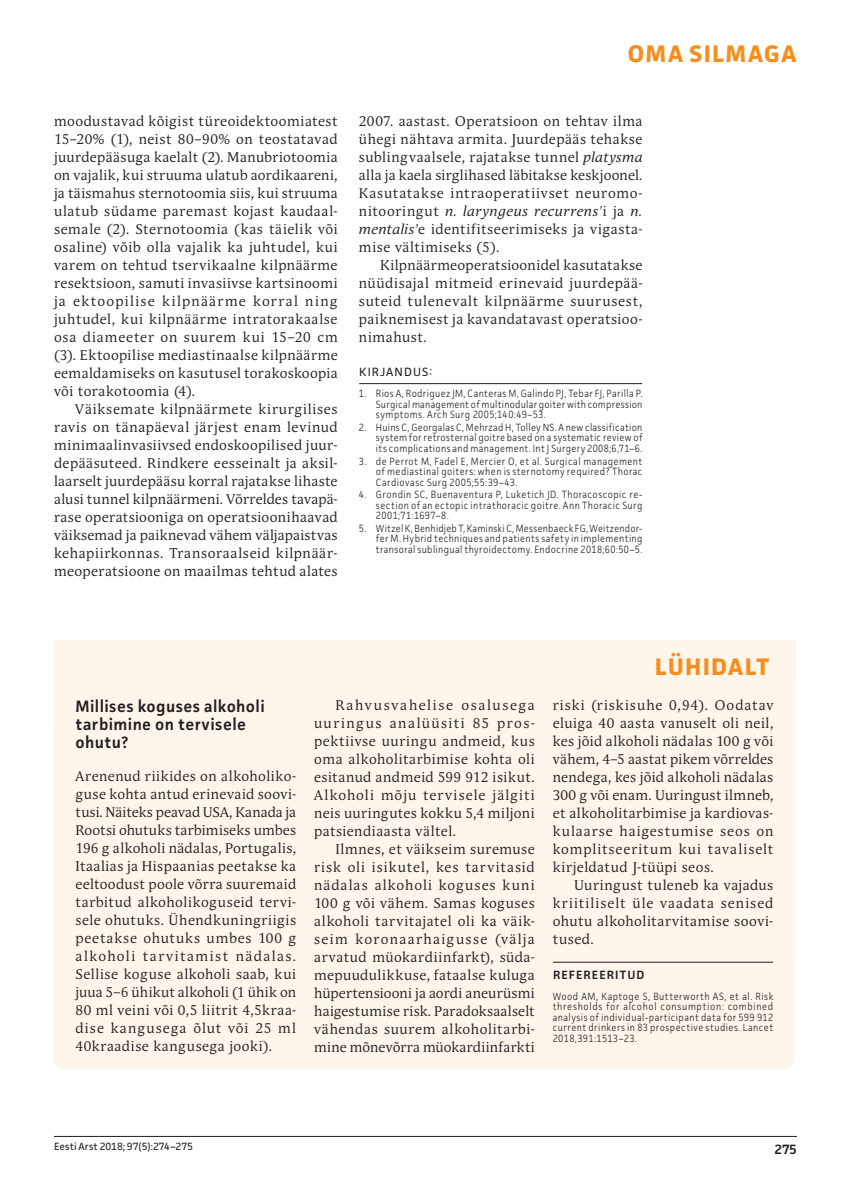
<style>
.page{position:relative;width:851px;height:1191px;background:#fff}
.page>*{position:absolute;margin:0;border:0;box-sizing:border-box;transform-origin:0 0}
.t1{font:700 24px "Facit";letter-spacing:.05em;color:#f68e1e}
.t2{font:600 16.5px/18px "Facit";letter-spacing:.025em;color:#231f20}
.t3{font:13.95px/18px "Andulka Book Pro";letter-spacing:.04em;color:#231f20;text-align:justify}
.t4{font:600 13.5px "Facit";color:#231f20}
.t5{font:600 12px "Facit";letter-spacing:.09em;color:#231f20}
.t6{font:12px "Facit";letter-spacing:.09em;color:#231f20}
.t7{font:300 10.5px/10.5px "Facit";letter-spacing:.04em;color:#231f20;text-align:justify;scale:.9 1}
.t8{font:10.5px "Facit";color:#231f20}
.s1{font-style:italic}
</style>
<div class="page">
<hr style="left:54px;top:1136px;width:742px;height:1px;background:#231f20">
<hr style="left:359px;top:383px;width:283px;height:1px;background:#231f20">
<div style="left:53px;top:640px;width:742px;height:429px;background:#fef6eb"></div>
<hr style="left:553px;top:961px;width:219px;height:1px;background:#231f20">
<p class="t3" style="left:54px;top:112px;width:285px">moodustavad kõigist türeoidektoomiatest 15–20% (1), neist 80–90% on teostatavad juurdepääsuga kaelalt (2). Manubriotoomia on vajalik, kui struuma ulatub aordikaareni, ja täismahus sternotoomia siis, kui struuma ulatub südame paremast kojast kaudaal&shy;semale (2). Sternotoomia (kas täielik või osaline) võib olla vajalik ka juhtudel, kui varem on tehtud tservikaalne kilpnäärme resektsioon, samuti invasiivse kartsinoomi ja ektoopilise kilpnäärme korral ning juhtudel, kui kilpnäärme intratorakaalse osa diameeter on suurem kui 15–20 cm (3). Ektoopilise mediastinaalse kilpnäärme eemaldamiseks on kasutusel torakoskoopia või torakotoomia (4).</p>
<p class="t3" style="left:54px;top:400px;width:285px;text-indent:21px">Väiksemate kilpnäärmete kirurgilises ravis on tänapäeval järjest enam levinud minimaalinvasiivsed endoskoopilised juur&shy;depääsuteed. Rindkere eesseinalt ja aksil&shy;laarselt juurdepääsu korral rajatakse lihaste alusi tunnel kilpnäärmeni. Võrreldes tavapä&shy;rase operatsiooniga on operatsioonihaavad väiksemad ja paiknevad vähem väljapaistvas kehapiirkonnas. Transoraalseid kilpnäär&shy;meoperatsioone on maailmas tehtud alates</p>
<h1 class="t1" style="left:627px;top:39px;width:20px">OMA</h1>
<h1 class="t1" style="left:689px;top:39px;width:17px">SILMAGA</h1>
<p class="t3" style="left:359px;top:112px;width:285px">2007. aastast. Operatsioon on tehtav ilma ühegi nähtava armita. Juurdepääs tehakse sublingvaalsele, rajatakse tunnel <span class="s1">platysma </span>alla ja kaela sirglihased läbitakse keskjoonel.<br>Kasutatakse intraoperatiivset neuromo&shy;nitooringut <span class="s1">n. laryngeus recurrens</span>’i ja <span class="s1">n. mentalis</span>’e identifitseerimiseks ja vigasta&shy;mise vältimiseks (5).</p>
<p class="t3" style="left:359px;top:256px;width:285px;text-indent:21px">Kilpnäärmeoperatsioonidel kasutatakse nüüdisajal mitmeid erinevaid juurdepää&shy;suteid tulenevalt kilpnäärme suurusest, paiknemisest ja kavandatavast operatsioo&shy;nimahust.</p>
<p class="t6" style="left:359px;top:364px;width:75px">KIRJANDUS:</p>
<p class="t7" style="left:376px;top:388px;width:298px;text-indent:-17px">1. Rios A, Rodriguez JM, Canteras M, Galindo PJ, Tebar FJ, Parilla P.<br>Surgical management of multinodular goiter with compression symptoms. Arch Surg 2005;140:49–53.</p>
<p class="t7" style="left:376px;top:422px;width:297px;text-indent:-17px">2. Huins C, Georgalas C, Mehrzad H, Tolley NS. A new classification system for retrosternal goitre based on a systematic review of its complications and management. Int J Surgery 2008;6,71–6.</p>
<p class="t7" style="left:376px;top:455px;width:297px;text-indent:-17px">3. de Perrot M, Fadel E, Mercier O, et al. Surgical management of mediastinal goiters: when is sternotomy required? Thorac Cardiovasc Surg 2005;55:39–43.</p>
<p class="t7" style="left:376px;top:489px;width:297px;text-indent:-17px">4. Grondin SC, Buenaventura P, Luketich JD. Thoracoscopic re&shy;section of an ectopic intrathoracic goitre. Ann Thoracic Surg 2001;71:1697–8.</p>
<p class="t7" style="left:376px;top:523px;width:297px;text-indent:-17px">5. Witzel K, Benhidjeb T, Kaminski C, Messenbaeck FG, Weitzendor&shy;fer M. Hybrid techniques and patients safety in implementing transoral sublingual thyroidectomy. Endocrine 2018;60:50–5.</p>
<h1 class="t1" style="left:654px;top:652px;width:116px">LÜHIDALT</h1>
<p class="t2" style="left:75px;top:697px;width:191px">Millises koguses alkoholi tarbimine on tervisele ohutu?</p>
<p class="t3" style="left:75px;top:767px;width:222px">Arenenud riikides on alkoholiko&shy;guse kohta antud erinevaid soovi&shy;tusi. Näiteks peavad USA, Kanada ja Rootsi ohutuks tarbimiseks umbes 196 g alkoholi nädalas, Portugalis, Itaalias ja Hispaanias peetakse ka eeltoodust poole võrra suuremaid tarbitud alkoholikoguseid tervi&shy;sele ohutuks. Ühendkuningriigis peetakse ohutuks umbes 100 g alkoholi tarvitamist nädalas.<br>Sellise koguse alkoholi saab, kui juua 5–6 ühikut alkoholi (1 ühik on 80 ml veini või 0,5 liitrit 4,5kraa&shy;dise kangusega õlut või 25 ml 40kraadise kangusega jooki).</p>
<p class="t3" style="left:314px;top:696px;width:222px;text-indent:21px">Rahvusvahelise osalusega uuringus analüüsiti 85 pros&shy;pektiivse uuringu andmeid, kus oma alkoholitarbimise kohta oli esitanud andmeid 599 912 isikut.<br>Alkoholi mõju tervisele jälgiti neis uuringutes kokku 5,4 miljoni patsiendiaasta vältel.</p>
<p class="t3" style="left:314px;top:840px;width:222px;text-indent:21px">Ilmnes, et väikseim suremuse risk oli isikutel, kes tarvitasid nädalas alkoholi koguses kuni 100 g või vähem. Samas koguses alkoholi tarvitajatel oli ka väik&shy;seim koronaarhaigusse (välja arvatud müokardiinfarkt), süda&shy;mepuudulikkuse, fataalse kuluga hüpertensiooni ja aordi aneurüsmi haigestumise risk. Paradoksaalselt vähendas suurem alkoholitarbi&shy;mine mõnevõrra müokardiinfarkti</p>
<p class="t3" style="left:552px;top:696px;width:222px">riski (riskisuhe 0,94). Oodatav eluiga 40 aasta vanuselt oli neil, kes jõid alkoholi nädalas 100 g või vähem, 4–5 aastat pikem võrreldes nendega, kes jõid alkoholi nädalas 300 g või enam. Uuringust ilmneb, et alkoholitarbimise ja kardiovas&shy;kulaarse haigestumise seos on komplitseeritum kui tavaliselt kirjeldatud J-tüüpi seos.</p>
<p class="t3" style="left:552px;top:876px;width:222px;text-indent:21px">Uuringust tuleneb ka vajadus kriitiliselt üle vaadata senised ohutu alkoholitarvitamise soovi&shy;tused.</p>
<p class="t5" style="left:553px;top:967px;width:93px">REFEREERITUD</p>
<p class="t7" style="left:552px;top:990px;width:246px">Wood AM, Kaptoge S, Butterworth AS, et al. Risk thresholds for alcohol consumption: combined analysis of individual-participant data for 599 912 current drinkers in 83 prospective studies. Lancet 2018,391:1513–23.</p>
<p class="t8" style="left:54px;top:1139px;width:140px">Eesti Arst 2018; 97(5):274–275</p>
<p class="t4" style="left:774px;top:1140px;width:24px">275</p>
</div>
